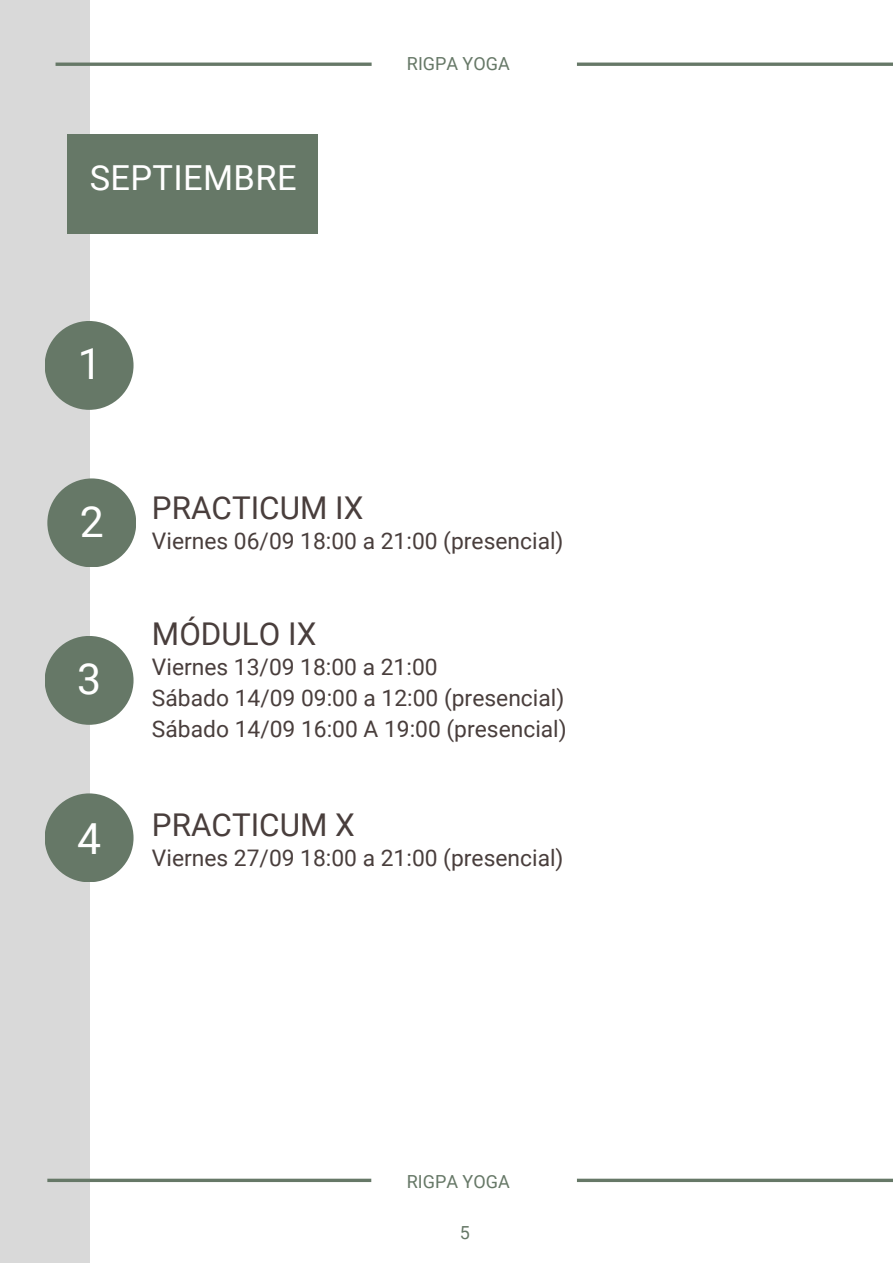
<style>
.page{position:relative;width:893px;height:1264px;background:#fff}
.page>*{position:absolute;margin:0;border:0;box-sizing:border-box;transform-origin:0 0}
.t1{font:42.75px "Roboto";color:#fff}
.t2{font:34.5px "Roboto";letter-spacing:.01em;color:#fff}
.t3{font:31.35px "Roboto";color:#493e3c}
.t4{font:22.8px "Roboto";color:#493e3c}
.t5{font:18px "Roboto";color:#667867}
</style>
<div class="page">
<div style="left:0;top:0;width:89px;height:1262px;background:#d9d9d9"></div>
<hr style="left:577px;top:1178px;width:315px;height:3px;background:#667867">
<hr style="left:577px;top:63px;width:315px;height:3px;background:#667867">
<div style="left:67px;top:134px;width:251px;height:100px;background:#667867"></div>
<div style="left:45px;top:321px;width:88px;height:89px;background:#667867;border-radius:50%"></div>
<div style="left:47px;top:478px;width:89px;height:89px;background:#667867;border-radius:50%"></div>
<div style="left:45px;top:636px;width:88px;height:88px;background:#667867;border-radius:50%"></div>
<div style="left:45px;top:793px;width:88px;height:89px;background:#667867;border-radius:50%"></div>
<hr style="left:56px;top:63px;width:315px;height:3px;background:#667867">
<hr style="left:47px;top:1178px;width:324px;height:3px;background:#667867">
<p class="t2" style="left:90px;top:157px;width:208px">SEPTIEMBRE</p>
<p class="t1" style="left:78px;top:340px;width:26px">1</p>
<p class="t5" style="left:407px;top:53px;width:104px">RIGPA YOGA</p>
<p class="t1" style="left:80px;top:497px;width:26px">2</p>
<p class="t1" style="left:77px;top:654px;width:26px">3</p>
<p class="t1" style="left:77px;top:814px;width:26px">4</p>
<p class="t3" style="left:152px;top:489px;width:213px">PRACTICUM IX</p>
<p class="t4" style="left:152px;top:527px;width:413px">Viernes 06/09 18:00 a 21:00 (presencial)</p>
<p class="t3" style="left:152px;top:616px;width:166px">MÓDULO IX</p>
<p class="t4" style="left:152px;top:654px;width:287px">Viernes 13/09 18:00 a 21:00</p>
<p class="t4" style="left:152px;top:685px;width:414px">Sábado 14/09 09:00 a 12:00 (presencial)</p>
<p class="t4" style="left:152px;top:716px;width:416px">Sábado 14/09 16:00 A 19:00 (presencial)</p>
<p class="t3" style="left:152px;top:807px;width:204px">PRACTICUM X</p>
<p class="t4" style="left:152px;top:845px;width:413px">Viernes 27/09 18:00 a 21:00 (presencial)</p>
<p class="t5" style="left:407px;top:1170px;width:104px">RIGPA YOGA</p>
<p class="t5" style="left:460px;top:1221px;width:12px">5</p>
</div>
